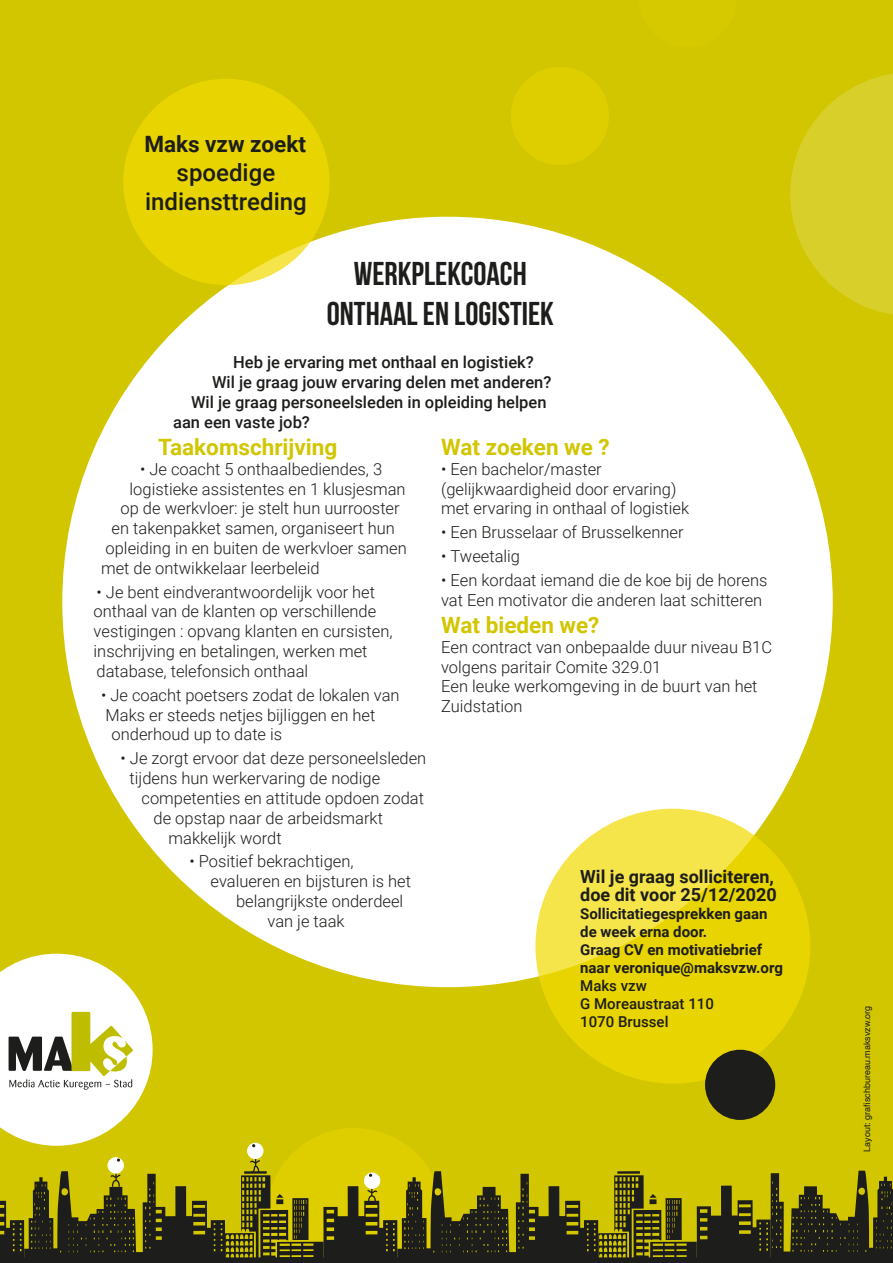
<style>
.page{position:relative;width:893px;height:1263px;background:#d1c600}
.page>*{position:absolute;margin:0;border:0;box-sizing:border-box;transform-origin:0 0}
.t1{font:700 33px/39.6px "Bebas Neue";color:#1d1d1b;text-align:center}
.t2{font:500 24px/28.8px "Roboto";color:#1d1d1b;text-align:center}
.t3{font:700 22.5px "Roboto";color:#d1c600}
.t4{font:700 22.5px "Roboto";color:#1d1d1b}
.t5{font:700 18px/18px "Roboto";color:#1d1d1b}
.t6{font:300 16.5px/19.8px "Roboto";color:#1d1d1b}
.t7{font:500 16.5px "Roboto";color:#1d1d1b}
.t8{font:700 15px/18px "Roboto";color:#1d1d1b}
.t9{font:500 15px/18px "Roboto";color:#1d1d1b}
.t10{font:9px "Helvetica";color:#1d1d1b}
</style>
<div class="page">
<div style="left:62px;top:217px;width:771px;height:770px;background:#fff;border-radius:50%"></div>
<div style="left:123px;top:79px;width:207px;height:206px;background:#e7d400;border-radius:50%"></div>
<div style="left:511px;top:67px;width:98px;height:98px;background:#dece00;border-radius:50%"></div>
<svg style="left:790px;top:73px;width:103px;height:242px"></svg>
<svg style="left:535px;top:809px;width:275px;height:275px;fill:#f5e54a"></svg>
<svg style="left:0;top:954px;width:893px;height:309px"></svg>
<h3 class="t4" style="left:144px;top:129px;width:163px">Maks vzw zoekt</h3>
<h2 class="t2" style="left:145px;top:157px;width:163px">spoedige indiensttreding</h2>
<h1 class="t1" style="left:327px;top:254px;width:229px">WERKPLEKCOACH<br>ONTHAAL EN LOGISTIEK</h1>
<p class="t7" style="left:233px;top:351px;width:302px">Heb je ervaring met onthaal en logistiek?</p>
<p class="t7" style="left:212px;top:371px;width:341px">Wil je graag jouw ervaring delen met anderen?</p>
<p class="t7" style="left:191px;top:391px;width:357px">Wil je graag personeelsleden in opleiding helpen</p>
<p class="t7" style="left:173px;top:410px;width:138px">aan een vaste job?</p>
<h3 class="t3" style="left:158px;top:431px;width:181px">Taakomschrijving</h3>
<p class="t6" style="left:140px;top:458px;width:244px">• Je coacht 5 onthaalbediendes, 3</p>
<p class="t6" style="left:130px;top:478px;width:278px">logistieke assistentes en 1 klusjesman</p>
<p class="t6" style="left:121px;top:498px;width:281px">op de werkvloer: je stelt hun uurrooster</p>
<p class="t6" style="left:112px;top:518px;width:285px">en takenpakket samen, organiseert hun</p>
<p class="t6" style="left:106px;top:537px;width:303px">opleiding in en buiten de werkvloer samen</p>
<p class="t6" style="left:101px;top:557px;width:220px">met de ontwikkelaar leerbeleid</p>
<p class="t6" style="left:94px;top:581px;width:300px">• Je bent eindverantwoordelijk voor het onthaal van de klanten op verschillende vestigingen : opvang klanten en cursisten, inschrijving en betalingen, werken met database, telefonsich onthaal</p>
<p class="t6" style="left:101px;top:684px;width:300px">• Je coacht poetsers zodat de lokalen van</p>
<p class="t6" style="left:106px;top:704px;width:271px">Maks er steeds netjes bijliggen en het</p>
<p class="t6" style="left:112px;top:724px;width:172px">onderhoud up to date is</p>
<p class="t6" style="left:130px;top:748px;width:298px;text-indent:-9px">• Je zorgt ervoor dat deze personeelsleden tijdens hun werkervaring de nodige</p>
<p class="t6" style="left:142px;top:787px;width:284px">competenties en attitude opdoen zodat</p>
<p class="t6" style="left:154px;top:807px;width:231px">de opstap naar de arbeidsmarkt</p>
<p class="t6" style="left:169px;top:827px;width:115px">makkelijk wordt</p>
<p class="t6" style="left:190px;top:851px;width:165px">• Positief bekrachtigen,</p>
<p class="t6" style="left:211px;top:871px;width:202px">evalueren en bijsturen is het</p>
<p class="t6" style="left:236px;top:891px;width:169px">belangrijkste onderdeel</p>
<p class="t6" style="left:268px;top:910px;width:79px">van je taak</p>
<h3 class="t3" style="left:441px;top:431px;width:170px">Wat zoeken we ?</h3>
<p class="t6" style="left:441px;top:458px;width:250px">• Een bachelor/master (gelijkwaardigheid door ervaring) met ervaring in onthaal of logistiek</p>
<p class="t6" style="left:441px;top:522px;width:244px">• Een Brusselaar of Brusselkenner</p>
<p class="t6" style="left:441px;top:546px;width:80px">• Tweetalig</p>
<p class="t6" style="left:441px;top:570px;width:328px">• Een kordaat iemand die de koe bij de horens vat Een motivator die anderen laat schitteren</p>
<h3 class="t3" style="left:441px;top:609px;width:160px">Wat bieden we?</h3>
<p class="t6" style="left:441px;top:636px;width:332px">Een contract van onbepaalde duur niveau B1C volgens paritair Comite 329.01<br>Een leuke werkomgeving in de buurt van het<br>Zuidstation</p>
<p class="t5" style="left:580px;top:867px;width:198px">Wil je graag solliciteren, doe dit voor 25/12/2020</p>
<p class="t8" style="left:580px;top:904px;width:204px">Sollicitatiegesprekken gaan de week erna door.<br>Graag CV en motivatiebrief naar veronique@maksvzw.org</p>
<p class="t9" style="left:580px;top:976px;width:135px">Maks vzw<br>G Moreaustraat 110<br>1070 Brussel</p>
<p class="t10" style="left:860px;top:1152px;width:148px;rotate:-90deg">Layout: grafschbureau.maksvzw.org</p>
</div>
